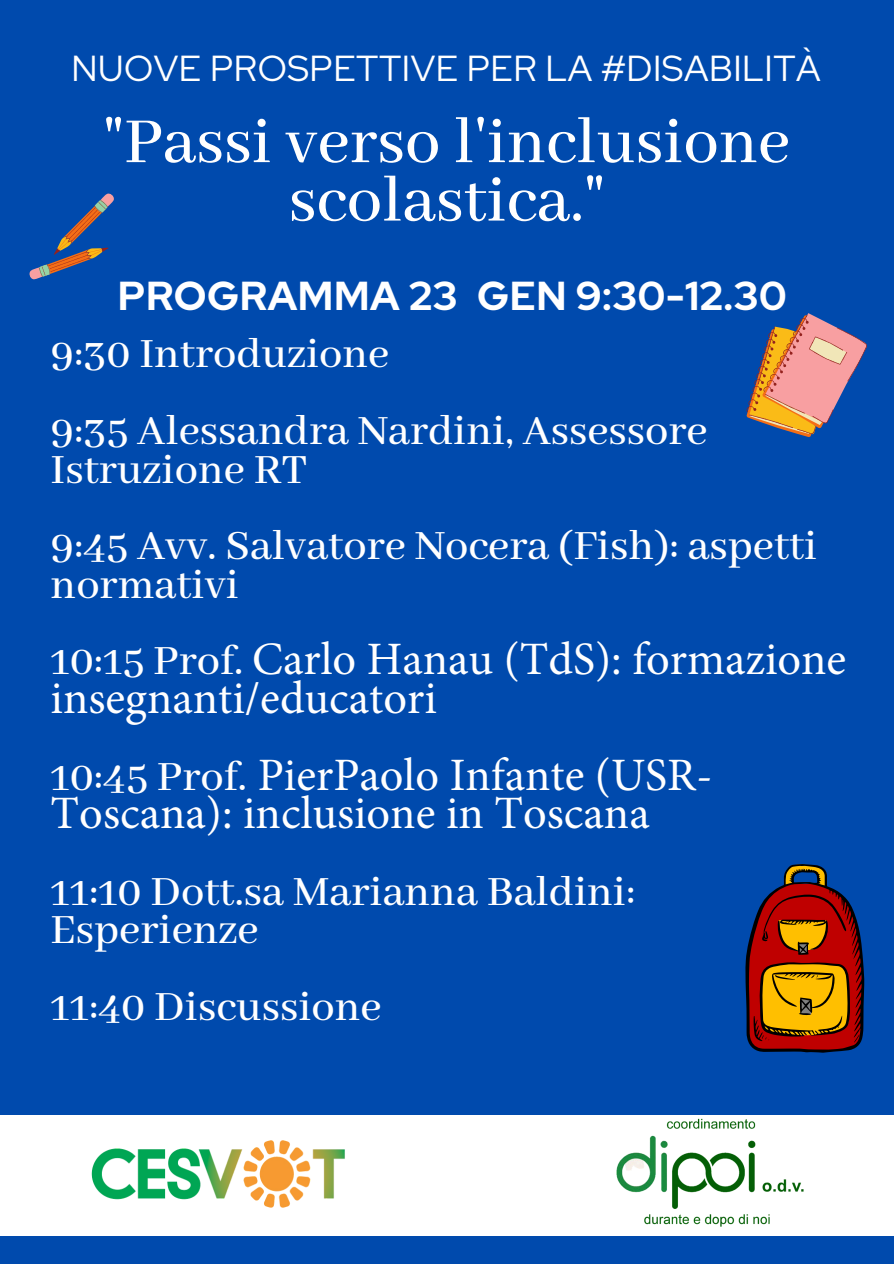
<style>
.page{position:relative;width:894px;height:1264px;background:#fff}
.page>*{position:absolute;margin:0;border:0;box-sizing:border-box;transform-origin:0 0}
.t1{font:500 70.65px/58.3px "Abhaya Libre";color:#fff;text-align:center}
.t2{font:46.5px/76.8px "Minion Pro";color:#fff}
.t3{font:500 46.5px/76.8px "Abhaya Libre";color:#fff}
.t4{font:700 40.2px "Red Hat Display";letter-spacing:.015em;color:#fff}
.t5{font:36px "Red Hat Display";letter-spacing:.015em;color:#fff}
.s1{font-family:"Abhaya Libre";font-weight:500}
</style>
<div class="page">
<div style="left:0;top:0;width:893px;height:1263px;background:#004aad"></div>
<div style="left:0;top:1114px;width:893px;height:121px;background:#fff"></div>
<img style="left:91px;top:1140px;width:254px;height:68px">
<img style="left:614px;top:1114px;width:190px;height:113px">
<svg style="left:746px;top:313px;width:120px;height:124px"></svg>
<svg style="left:745px;top:864px;width:119px;height:188px"></svg>
<svg style="left:29px;top:193px;width:85px;height:86px"></svg>
<p class="t5" style="left:72px;top:44px;width:750px">NUOVE PROSPETTIVE PER LA #DISABILITÀ</p>
<p class="t1" style="left:103px;top:115px;width:688px">"Passi verso l'inclusione scolastica."</p>
<p class="t4" style="left:118px;top:269px;width:670px">PROGRAMMA 23 GEN 9:30-12.30</p>
<p class="t3" style="left:51px;top:317px;width:658px">9:30 Introduzione<br>9:35 Alessandra Nardini, Assessore</p>
<p class="t3" style="left:51px;top:432px;width:768px">Istruzione RT<br>9:45 Avv. Salvatore Nocera (Fish): aspetti</p>
<p class="t2" style="left:51px;top:544px;width:797px"><span class="s1">normativi<br>10:15 Prof.</span> Carlo Hanau (TdS): formazione</p>
<p class="t2" style="left:51px;top:660px;width:663px">insegnanti/educatori<br><span class="s1">10:45 Prof.</span> PierPaolo Infante (USR-</p>
<p class="t2" style="left:51px;top:775px;width:600px">Toscana): inclusione in Toscana<br><span class="s1">11:10 Dott.sa Marianna Baldini:</span></p>
<p class="t3" style="left:51px;top:893px;width:332px">Esperienze<br>11:40 Discussione</p>
</div>
